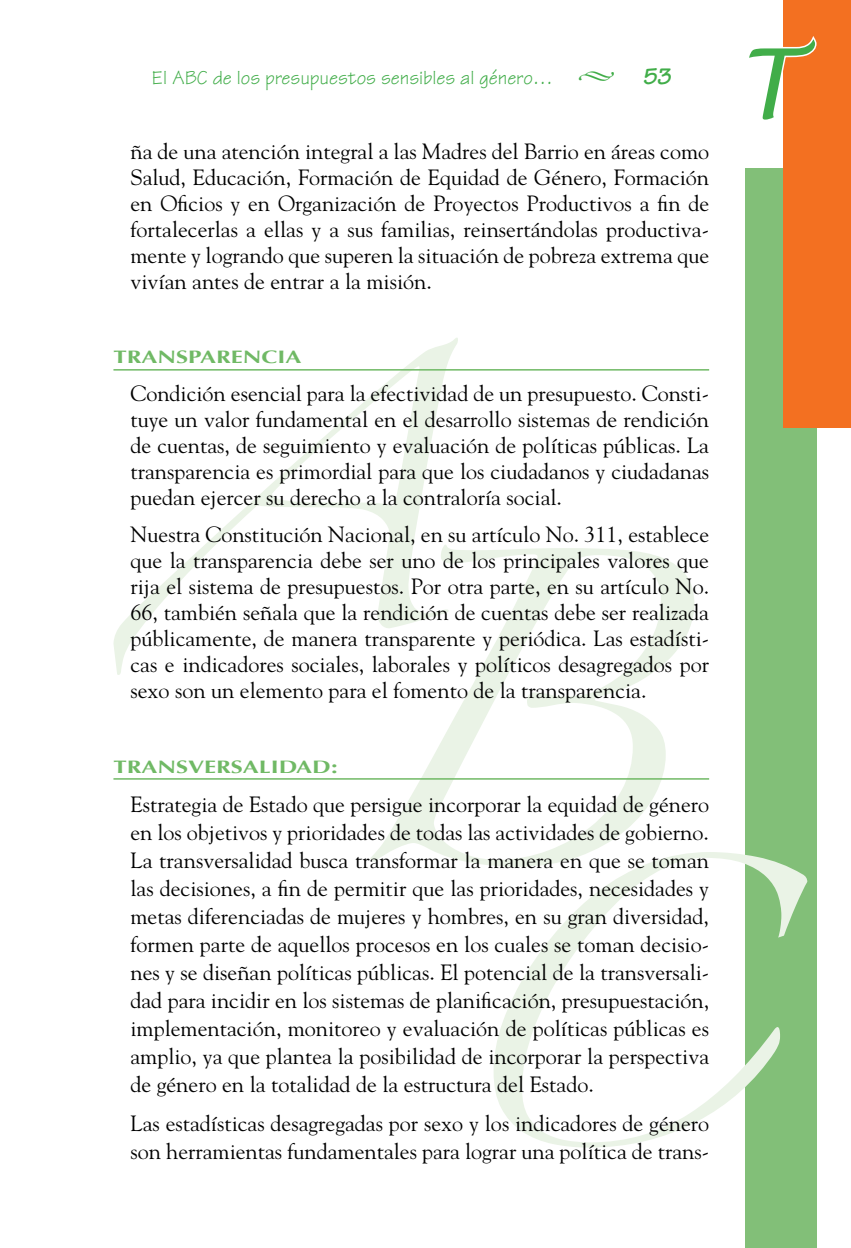
<style>
.page{position:relative;width:851px;height:1248px;background:#fff}
.page>*{position:absolute;margin:0;border:0;box-sizing:border-box;transform-origin:0 0}
.t1{font:italic 96px "Lucida Handwriting";color:#41ad49}
.t2{font:22px/26px "Goudy";color:#000;text-align:justify}
.t3{font:20px "Tekton";color:#41ad49}
.t4{font:700 18px "Optima";color:#70b965;scale:1.33 1}
.s1{font-weight:700;font-style:italic;font-size:24px}
</style>
<div class="page">
<div style="left:745px;top:168px;width:71px;height:1079px;background:#82bf78"></div>
<svg style="left:370px;top:548px;width:324px;height:318px"></svg>
<svg style="left:113px;top:338px;width:345px;height:337px"></svg>
<svg style="left:493px;top:852px;width:314px;height:295px"></svg>
<div style="left:782px;top:0;width:68px;height:427px;background:#f37021"></div>
<svg style="left:782px;top:33px;width:35px;height:90px"></svg>
<hr style="left:113px;top:369px;width:596px;height:1px;background:#70b965">
<hr style="left:113px;top:778px;width:596px;height:1px;background:#70b965">
<p class="t3" style="left:152px;top:65px;width:506px">El ABC de los presupuestos sensibles al género… ◆ <span class="s1">53</span></p>
<p class="t2" style="left:130px;top:138px;width:580px">ña de una atención integral a las Madres del Barrio en áreas como Salud, Educación, Formación de Equidad de Género, Formación en Oficios y en Organización de Proyectos Productivos a fin de fortalecerlas a ellas y a sus familias, reinsertándolas productiva&shy;mente y logrando que superen la situación de pobreza extrema que vivían antes de entrar a la misión.</p>
<p class="t4" style="left:113px;top:347px;width:143px">TRANSPARENCIA</p>
<p class="t2" style="left:130px;top:379px;width:580px">Condición esencial para la efectividad de un presupuesto. Consti&shy;tuye un valor fundamental en el desarrollo sistemas de rendición de cuentas, de seguimiento y evaluación de políticas públicas. La transparencia es primordial para que los ciudadanos y ciudadanas puedan ejercer su derecho a la contraloría social.</p>
<p class="t2" style="left:130px;top:521px;width:580px">Nuestra Constitución Nacional, en su artículo No. 311, establece que la transparencia debe ser uno de los principales valores que rija el sistema de presupuestos. Por otra parte, en su artículo No.<br>66, también señala que la rendición de cuentas debe ser realizada públicamente, de manera transparente y periódica. Las estadísti&shy;cas e indicadores sociales, laborales y políticos desagregados por sexo son un elemento para el fomento de la transparencia.</p>
<p class="t4" style="left:113px;top:755px;width:170px">TRANSVERSALIDAD:</p>
<p class="t2" style="left:130px;top:789px;width:580px;line-height:28px">Estrategia de Estado que persigue incorporar la equidad de género en los objetivos y prioridades de todas las actividades de gobierno.<br>La transversalidad busca transformar la manera en que se toman las decisiones, a fin de permitir que las prioridades, necesidades y metas diferenciadas de mujeres y hombres, en su gran diversidad, formen parte de aquellos procesos en los cuales se toman decisio&shy;nes y se diseñan políticas públicas. El potencial de la transversali&shy;dad para incidir en los sistemas de planificación, presupuestación, implementación, monitoreo y evaluación de políticas públicas es amplio, ya que plantea la posibilidad de incorporar la perspectiva de género en la totalidad de la estructura del Estado.</p>
<p class="t2" style="left:130px;top:1108px;width:580px;line-height:28px">Las estadísticas desagregadas por sexo y los indicadores de género son herramientas fundamentales para lograr una política de trans-</p>
<h1 class="t1" style="left:736px;top:26px;width:65px">T</h1>
</div>
